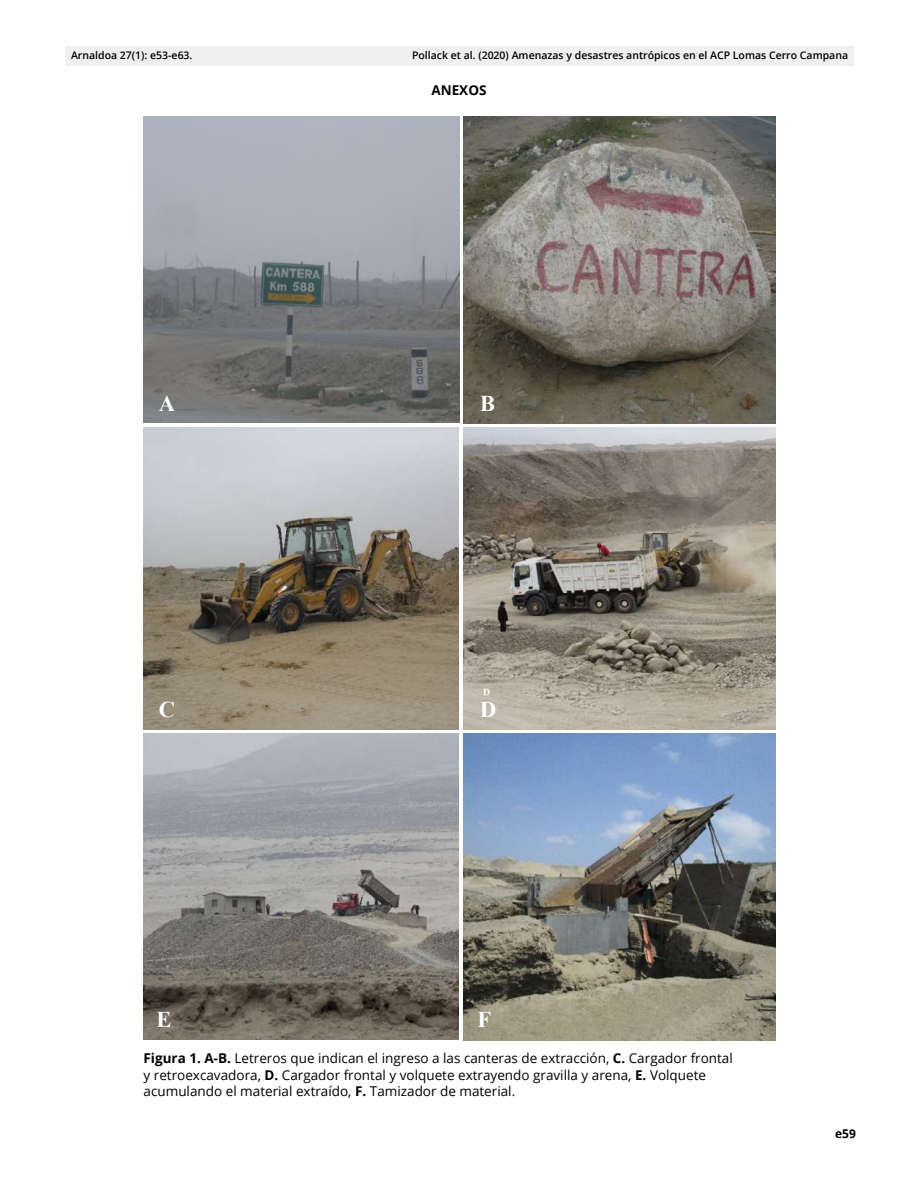
<style>
.page{position:relative;width:918px;height:1188px;background:#fff}
.page>*{position:absolute;margin:0;border:0;box-sizing:border-box;transform-origin:0 0}
.t1{font:700 22.5px "Times New Roman";color:#fff}
.t2{font:13.5px/16.5px "Open Sans";color:#000}
.t3{font:700 13.5px "Open Sans";color:#000}
.t4{font:700 12px "Open Sans";color:#000}
.t5{font:600 10.5px "Open Sans";color:#000}
.s1{font-weight:700}
</style>
<div class="page">
<div style="left:65px;top:46px;width:788px;height:20px;background:#f0f0f0"></div>
<img style="left:463px;top:733px;width:312px;height:307px">
<img style="left:144px;top:733px;width:315px;height:307px">
<img style="left:463px;top:427px;width:312px;height:302px">
<img style="left:144px;top:427px;width:315px;height:302px">
<img style="left:463px;top:117px;width:312px;height:307px">
<img style="left:144px;top:117px;width:315px;height:306px">
<p class="t5" style="left:71px;top:48px;width:123px">Arnaldoa 27(1): e53-e63.</p>
<p class="t5" style="left:412px;top:48px;width:438px">Pollack et al. (2020) Amenazas y desastres antrópicos en el ACP Lomas Cerro Campana</p>
<p class="t3" style="left:431px;top:81px;width:57px">ANEXOS</p>
<h1 class="t1" style="left:159px;top:387px;width:18px">A</h1>
<h1 class="t1" style="left:480px;top:387px;width:17px">B</h1>
<h1 class="t1" style="left:159px;top:693px;width:18px">C</h1>
<h1 class="t1" style="left:480px;top:693px;width:18px">D</h1>
<h1 class="t1" style="left:156px;top:1004px;width:17px">E</h1>
<h1 class="t1" style="left:478px;top:1004px;width:15px">F</h1>
<p class="t2" style="left:144px;top:1050px;width:591px"><span class="s1">Figura 1. A-B.</span> Letreros que indican el ingreso a las canteras de extracción, <span class="s1">C.</span> Cargador frontal y retroexcavadora, <span class="s1">D.</span> Cargador frontal y volquete extrayendo gravilla y arena, <span class="s1">E.</span> Volquete acumulando el material extraído, <span class="s1">F.</span> Tamizador de material.</p>
<p class="t4" style="left:835px;top:1125px;width:22px">e59</p>
</div>
